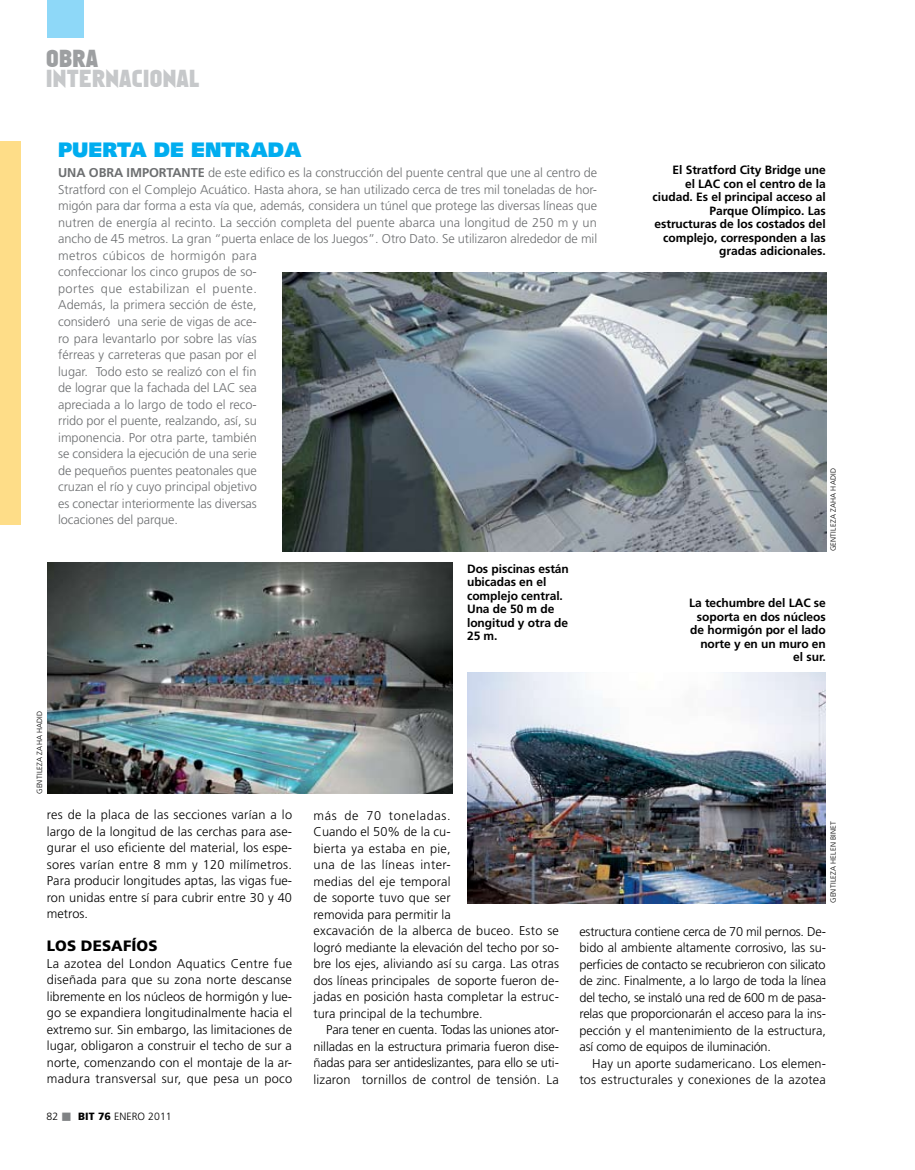
<style>
.page{position:relative;width:915px;height:1170px;background:#fff}
.page>*{position:absolute;margin:0;border:0;box-sizing:border-box;transform-origin:0 0}
.t1{font:22.5px "Faktos";letter-spacing:.02em;color:#c6c8ca}
.t2{font:22.5px "Faktos";color:#9d9fa1}
.t3{font:900 21px "Syntax";letter-spacing:-.005em;color:#00adef}
.t4{font:900 15px "Frutiger";letter-spacing:.005em;color:#000}
.t5{font:300 12.75px/16.5px "Frutiger";letter-spacing:.01em;color:#000;text-align:justify}
.t6{font:300 12.75px/16.5px "Frutiger";letter-spacing:-.005em;color:#6d6f71}
.t7{font:700 12px/13.5px "Frutiger";letter-spacing:-.005em;color:#000;text-align:right}
.t8{font:300 10.5px "Frutiger";letter-spacing:.005em;color:#000}
.t9{font:300 7.5px "Frutiger";letter-spacing:.03em;color:#000}
.s1{font-weight:700}
.s2{color:#808284}
.s3{font-weight:900}
</style>
<div class="page">
<div style="left:48px;top:0;width:36px;height:38px;background:#8ed8f8"></div>
<div style="left:0;top:141px;width:20px;height:383px;background:#fedd88"></div>
<img style="left:282px;top:272px;width:544px;height:279px">
<img style="left:47px;top:562px;width:405px;height:231px">
<img style="left:467px;top:672px;width:358px;height:231px">
<h1 class="t2" style="left:46px;top:46px;width:14px">OBRA</h1>
<h1 class="t1" style="left:46px;top:65px;width:155px">INTERNACIONAL</h1>
<h2 class="t3" style="left:58px;top:137px;width:245px">PUERTA DE ENTRADA</h2>
<p class="t6" style="left:58px;top:165px;width:540px"><span class="s1">Una obra importante</span> de este edifico es la construcción del puente central que une al centro de Stratford con el Complejo Acuático. Hasta ahora, se han utilizado cerca de tres mil toneladas de hor&shy;migón para dar forma a esta vía que, además, considera un túnel que protege las diversas líneas que nutren de energía al recinto. La sección completa del puente abarca una longitud de 250 m y un ancho de 45 metros. La gran “puerta enlace de los Juegos”. Otro Dato. Se utilizaron alrededor de mil metros cúbicos de hormigón para<br>confeccionar los cinco grupos de so-<br>portes que estabilizan el puente.<br>Además, la primera sección de éste,<br>consideró una serie de vigas de ace-<br>ro para levantarlo por sobre las vías<br>férreas y carreteras que pasan por el<br>lugar. Todo esto se realizó con el fin<br>de lograr que la fachada del LAC sea<br>apreciada a lo largo de todo el reco-<br>rrido por el puente, realzando, así, su<br>imponencia. Por otra parte, también<br>se considera la ejecución de una serie<br>de pequeños puentes peatonales que<br>cruzan el río y cuyo principal objetivo<br>es conectar interiormente las diversas<br>locaciones del parque.</p>
<p class="t9" style="left:35px;top:793px;width:85px;rotate:-90deg">Gentileza Zaha Hadid</p>
<p class="t7" style="left:467px;top:561px;width:103px;text-align:left">Dos piscinas están ubicadas en el complejo central.<br>Una de 50 m de longitud y otra de<br>25 m.</p>
<p class="t7" style="left:652px;top:163px;width:174px">El Stratford City Bridge une<br>el LAC con el centro de la ciudad. Es el principal acceso al<br>Parque Olímpico. Las estructuras de los costados del complejo, corresponden a las gradas adicionales.</p>
<p class="t9" style="left:828px;top:551px;width:85px;rotate:-90deg">Gentileza Zaha Hadid</p>
<p class="t7" style="left:689px;top:596px;width:138px">La techumbre del LAC se soporta en dos núcleos de hormigón por el lado norte y en un muro en el sur.</p>
<p class="t5" style="left:47px;top:806px;width:247px">res de la placa de las secciones varían a lo largo de la longitud de las cerchas para ase&shy;gurar el uso eficiente del material, los espe&shy;sores varían entre 8 mm y 120 milímetros.<br>Para producir longitudes aptas, las vigas fue&shy;ron unidas entre sí para cubrir entre 30 y 40 metros.</p>
<p class="t4" style="left:47px;top:936px;width:112px">LOS DESAFÍOS</p>
<p class="t5" style="left:47px;top:954px;width:247px">La azotea del London Aquatics Centre fue diseñada para que su zona norte descanse libremente en los núcleos de hormigón y lue&shy;go se expandiera longitudinalmente hacia el extremo sur. Sin embargo, las limitaciones de lugar, obligaron a construir el techo de sur a norte, comenzando con el montaje de la ar&shy;madura transversal sur, que pesa un poco</p>
<p class="t8" style="left:46px;top:1110px;width:127px">82 <span class="s2">■</span> <span class="s3">BIT 76</span> enero 2011</p>
<p class="t5" style="left:313px;top:806px;width:247px;text-align:left">más de 70 toneladas.<br>Cuando el 50% de la cu-<br>bierta ya estaba en pie,<br>una de las líneas inter-<br>medias del eje temporal<br>de soporte tuvo que ser<br>removida para permitir la<br>excavación de la alberca de buceo. Esto se logró mediante la elevación del techo por so&shy;bre los ejes, aliviando así su carga. Las otras dos líneas principales de soporte fueron de&shy;jadas en posición hasta completar la estruc&shy;tura principal de la techumbre.</p>
<p class="t5" style="left:313px;top:1021px;width:247px;text-indent:13px">Para tener en cuenta. Todas las uniones ator&shy;nilladas en la estructura primaria fueron dise&shy;ñadas para ser antideslizantes, para ello se uti&shy;lizaron tornillos de control de tensión. La</p>
<p class="t9" style="left:828px;top:902px;width:83px;rotate:-90deg">Gentileza Helen Binet</p>
<p class="t5" style="left:579px;top:922px;width:248px">estructura contiene cerca de 70 mil pernos. De&shy;bido al ambiente altamente corrosivo, las su&shy;perficies de contacto se recubrieron con silicato de zinc. Finalmente, a lo largo de toda la línea del techo, se instaló una red de 600 m de pasa&shy;relas que proporcionarán el acceso para la ins&shy;pección y el mantenimiento de la estructura, así como de equipos de iluminación.</p>
<p class="t5" style="left:579px;top:1054px;width:248px;text-align:right">Hay un aporte sudamericano. Los elemen&shy;tos estructurales y conexiones de la azotea</p>
</div>
